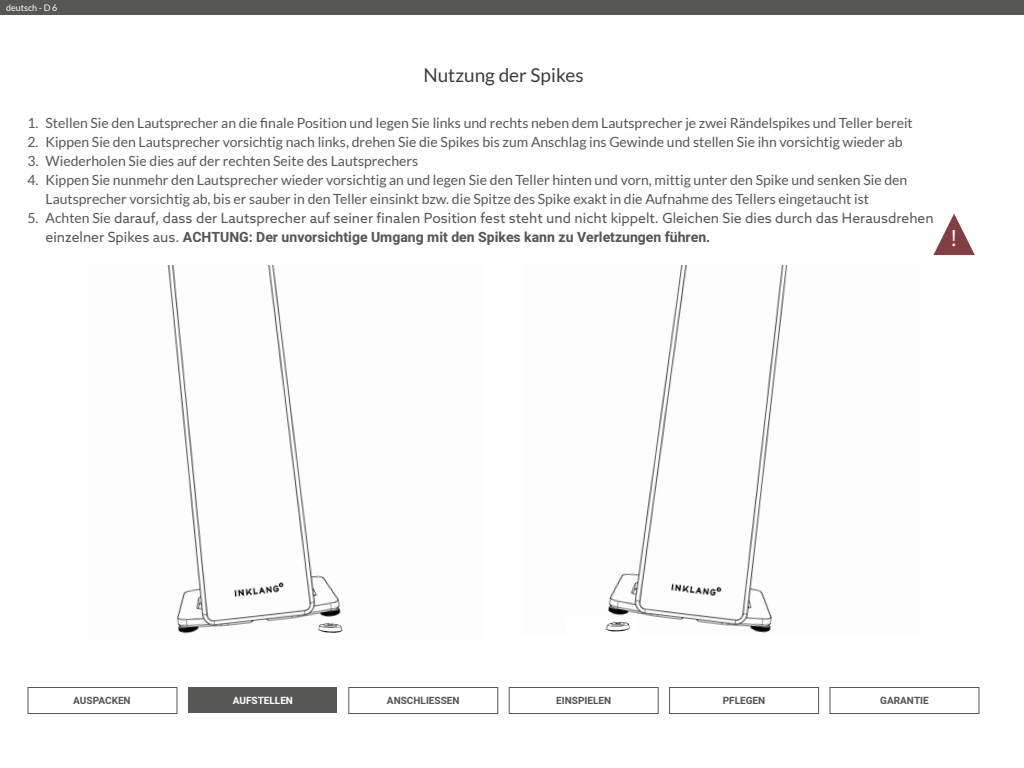
<style>
.page{position:relative;width:1024px;height:768px;background:#fff}
.page>*{position:absolute;margin:0;border:0;box-sizing:border-box;transform-origin:0 0}
.t1{font:22px "Azo Web";color:#fff}
.t2{font:19px "Lato";color:#3f3c38}
.t3{font:14px/19px "Lato";color:#575756}
.t4{font:14px "Azo Web";color:#575756}
.t5{font:700 14px "Heebo";color:#575756}
.t6{font:700 10px "Heebo";color:#575756}
.t7{font:700 10px "Heebo";color:#fff}
.t8{font:9px "Lato";color:#fff}
.s1{font-family:"Lato"}
.s2{font-family:"Azo Web";font-weight:400}
</style>
<div class="page">
<div style="left:188px;top:687px;width:149px;height:26px;background:#575756"></div>
<div style="left:27px;top:687px;width:150px;height:27px;border:1px solid #575756"></div>
<div style="left:348px;top:687px;width:150px;height:27px;border:1px solid #575756"></div>
<div style="left:509px;top:687px;width:150px;height:27px;border:1px solid #575756"></div>
<div style="left:669px;top:687px;width:150px;height:27px;border:1px solid #575756"></div>
<div style="left:829px;top:687px;width:150px;height:27px;border:1px solid #575756"></div>
<svg style="left:933px;top:214px;width:42px;height:41px"></svg>
<img style="left:167px;top:265px;width:174px;height:369px">
<img style="left:608px;top:265px;width:180px;height:368px">
<img style="left:319px;top:622px;width:24px;height:12px">
<img style="left:605px;top:618px;width:31px;height:15px">
<div style="left:0;top:0;width:1024px;height:15px;background:#575756"></div>
<p class="t8" style="left:6px;top:3px;width:53px">deutsch - D 6</p>
<h2 class="t2" style="left:423px;top:65px;width:162px">Nutzung der Spikes</h2>
<p class="t3" style="left:28px;top:114px;width:887px">1. Stellen Sie den Lautsprecher an die finale Position und legen Sie links und rechts neben dem Lautsprecher je zwei Rändelspikes und Teller bereit</p>
<p class="t3" style="left:28px;top:133px;width:877px">2. Kippen Sie den Lautsprecher vorsichtig nach links, drehen Sie die Spikes bis zum Anschlag ins Gewinde und stellen Sie ihn vorsichtig wieder ab</p>
<p class="t3" style="left:28px;top:152px;width:392px">3. Wiederholen Sie dies auf der rechten Seite des Lautsprechers</p>
<p class="t3" style="left:46px;top:171px;width:863px;text-indent:-18px">4. Kippen Sie nunmehr den Lautsprecher wieder vorsichtig an und legen Sie den Teller hinten und vorn, mittig unter den Spike und senken Sie den<br>Lautsprecher vorsichtig ab, bis er sauber in den Teller einsinkt bzw. die Spitze des Spike exakt in die Aufnahme des Tellers eingetaucht ist</p>
<p class="t4" style="left:28px;top:209px;width:908px"><span class="s1">5. Achten Sie</span> darauf, dass der Lautsprecher auf seiner finalen Position fest steht und nicht kippelt. Gleichen Sie dies durch das Herausdrehen</p>
<p class="t5" style="left:46px;top:228px;width:666px"><span class="s2">einzelner Spikes aus.</span> ACHTUNG: Der unvorsichtige Umgang mit den Spikes kann zu Verletzungen führen.</p>
<h1 class="t1" style="left:951px;top:224px;width:8px">!</h1>
<p class="t6" style="left:73px;top:694px;width:59px">AUSPACKEN</p>
<p class="t7" style="left:233px;top:694px;width:62px">AUFSTELLEN</p>
<p class="t6" style="left:387px;top:694px;width:74px">ANSCHLIESSEN</p>
<p class="t6" style="left:556px;top:694px;width:56px">EINSPIELEN</p>
<p class="t6" style="left:723px;top:694px;width:44px">PFLEGEN</p>
<p class="t6" style="left:880px;top:694px;width:50px">GARANTIE</p>
</div>
